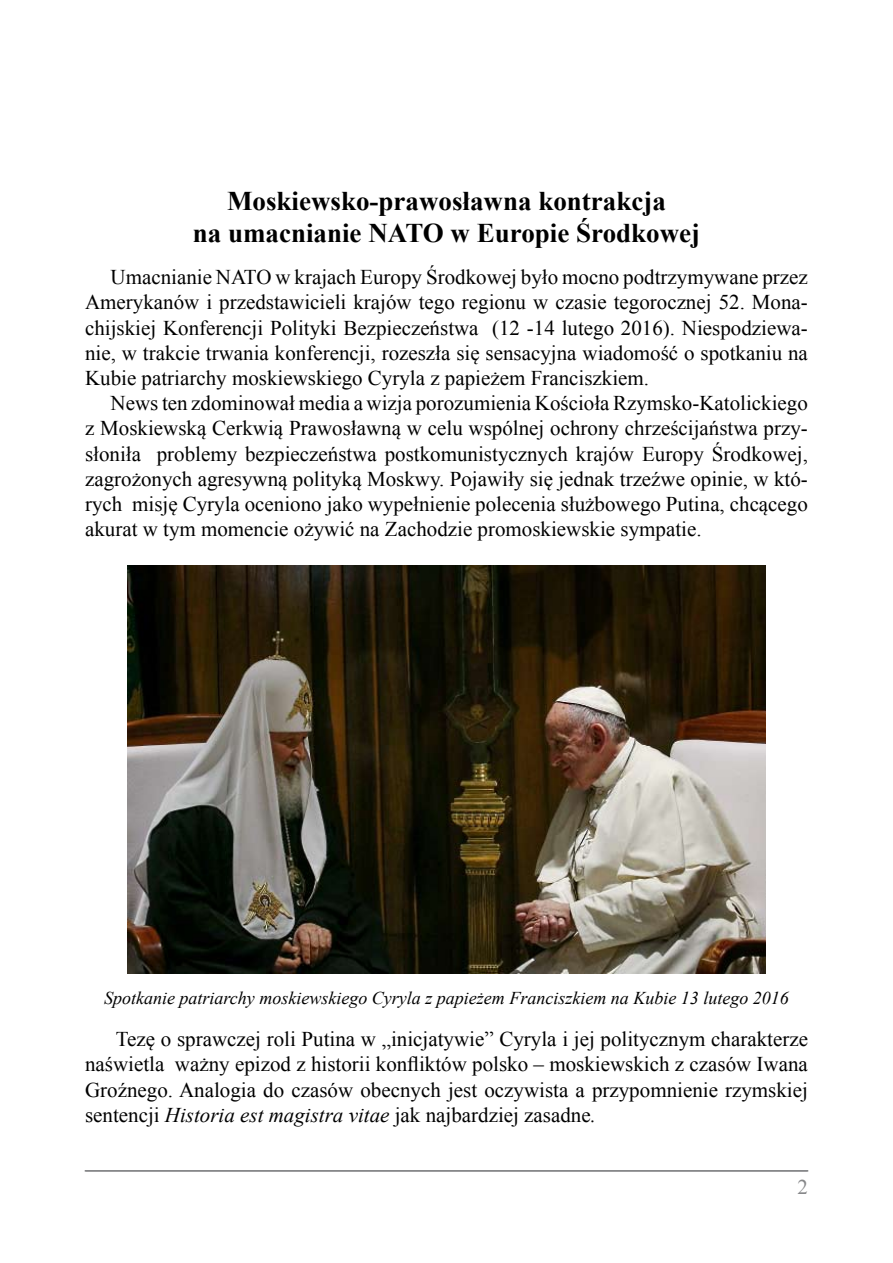
<style>
.page{position:relative;width:893px;height:1263px;background:#fff}
.page>*{position:absolute;margin:0;border:0;box-sizing:border-box;transform-origin:0 0}
.t1{font:700 27px/32.4px "Times New Roman";color:#000;text-align:center}
.t2{font:21px/25.2px "Times New Roman";color:#000;text-align:justify}
.t3{font:21px "Times New Roman";color:#87888a}
.t4{font:italic 18px "Times New Roman";color:#000}
.s1{font-style:italic}
</style>
<div class="page">
<hr style="left:85px;top:1170px;width:723px;height:1px;background:#87888a">
<img style="left:128px;top:566px;width:637px;height:408px">
<p class="t1" style="left:193px;top:184px;width:509px">Moskiewsko-prawosławna kontrakcja<br>na umacnianie NATO w Europie Środkowej</p>
<p class="t2" style="left:85px;top:264px;width:724px;text-indent:26px">Umacnianie NATO w krajach Europy Środkowej było mocno podtrzymywane przez Amerykanów i przedstawicieli krajów tego regionu w czasie tegorocznej 52. Mona&shy;chijskiej Konferencji Polityki Bezpieczeństwa (12 -14 lutego 2016). Niespodziewa&shy;nie, w trakcie trwania konferencji, rozeszła się sensacyjna wiadomość o spotkaniu na Kubie patriarchy moskiewskiego Cyryla z papieżem Franciszkiem.</p>
<p class="t2" style="left:85px;top:390px;width:724px;text-indent:26px">News ten zdominował media a wizja porozumienia Kościoła Rzymsko-Katolickiego z Moskiewską Cerkwią Prawosławną w celu wspólnej ochrony chrześcijaństwa przy&shy;słoniła problemy bezpieczeństwa postkomunistycznych krajów Europy Środkowej, zagrożonych agresywną polityką Moskwy. Pojawiły się jednak trzeźwe opinie, w któ&shy;rych misję Cyryla oceniono jako wypełnienie polecenia służbowego Putina, chcącego akurat w tym momencie ożywić na Zachodzie promoskiewskie sympatie.</p>
<p class="t4" style="left:104px;top:986px;width:686px">Spotkanie patriarchy moskiewskiego Cyryla z papieżem Franciszkiem na Kubie 13 lutego 2016</p>
<p class="t2" style="left:85px;top:1026px;width:724px;text-indent:31px">Tezę o sprawczej roli Putina w „inicjatywie” Cyryla i jej politycznym charakterze naświetla ważny epizod z historii konfliktów polsko – moskiewskich z czasów Iwana Groźnego. Analogia do czasów obecnych jest oczywista a przypomnienie rzymskiej sentencji <span class="s1">Historia est magistra vitae</span> jak najbardziej zasadne<span class="s1">.</span></p>
<p class="t3" style="left:797px;top:1173px;width:12px">2</p>
</div>
